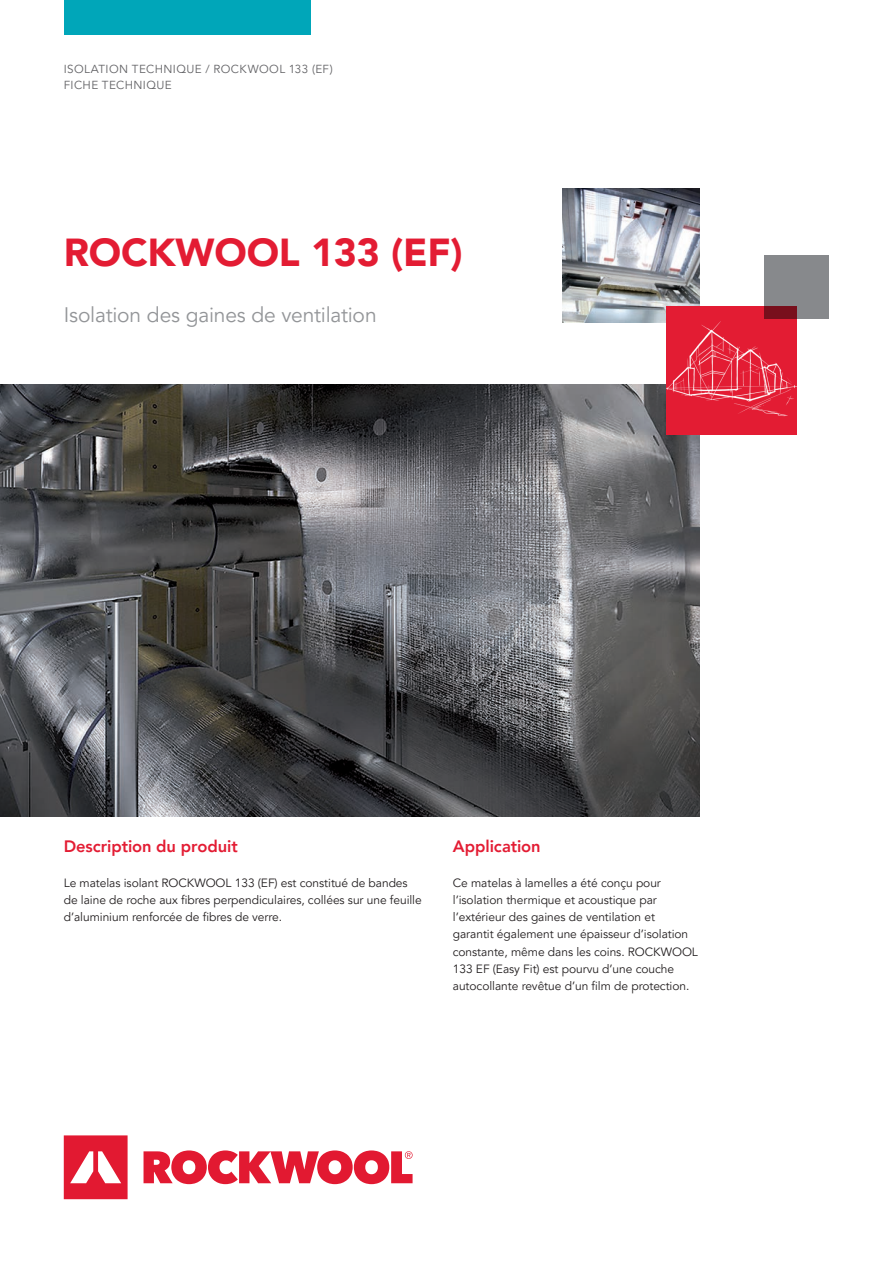
<style>
.page{position:relative;width:893px;height:1263px;background:#fff}
.page>*{position:absolute;margin:0;border:0;box-sizing:border-box;transform-origin:0 0}
.t1{font:900 39px "Avenir LT Pro";letter-spacing:-.005em;color:#e31c33}
.t2{font:21px "Avenir LT Pro";letter-spacing:-.01em;color:#939598}
.t3{font:800 16.5px "Avenir LT Pro";letter-spacing:-.005em;color:#e31c33}
.t4{font:12px/17.2px "Avenir LT Pro";letter-spacing:-.005em;color:#231f20}
.t5{font:11.7px/16.5px "Avenir LT Pro";letter-spacing:.03em;color:#636366}
</style>
<div class="page">
<svg style="left:64px;top:1135px;width:349px;height:64px"></svg>
<div style="left:64px;top:0;width:246px;height:34px;background:#00a6b9"></div>
<img style="left:0;top:385px;width:699px;height:431px">
<img style="left:563px;top:188px;width:136px;height:135px">
<div style="left:666px;top:306px;width:130px;height:128px;background:#e31c33"></div>
<img style="left:666px;top:321px;width:130px;height:96px">
<div style="left:764px;top:255px;width:65px;height:64px;background:#87898c"></div>
<p class="t5" style="left:64px;top:61px;width:271px">ISOLATION TECHNIQUE / ROCKWOOL 133 (EF)<br>FICHE TECHNIQUE</p>
<h1 class="t1" style="left:64px;top:229px;width:400px">ROCKWOOL 133 (EF)</h1>
<h2 class="t2" style="left:64px;top:302px;width:314px">Isolation des gaines de ventilation</h2>
<h3 class="t3" style="left:64px;top:837px;width:175px">Description du produit</h3>
<p class="t4" style="left:64px;top:874px;width:359px">Le matelas isolant ROCKWOOL 133 (EF) est constitué de bandes de laine de roche aux fibres perpendiculaires, collées sur une feuille d’aluminium renforcée de fibres de verre.</p>
<h3 class="t3" style="left:453px;top:837px;width:89px">Application</h3>
<p class="t4" style="left:453px;top:874px;width:247px">Ce matelas à lamelles a été conçu pour l’isolation thermique et acoustique par l’extérieur des gaines de ventilation et garantit également une épaisseur d’isolation constante, même dans les coins. ROCKWOOL 133 EF (Easy Fit) est pourvu d’une couche autocollante revêtue d’un film de protection.</p>
</div>
